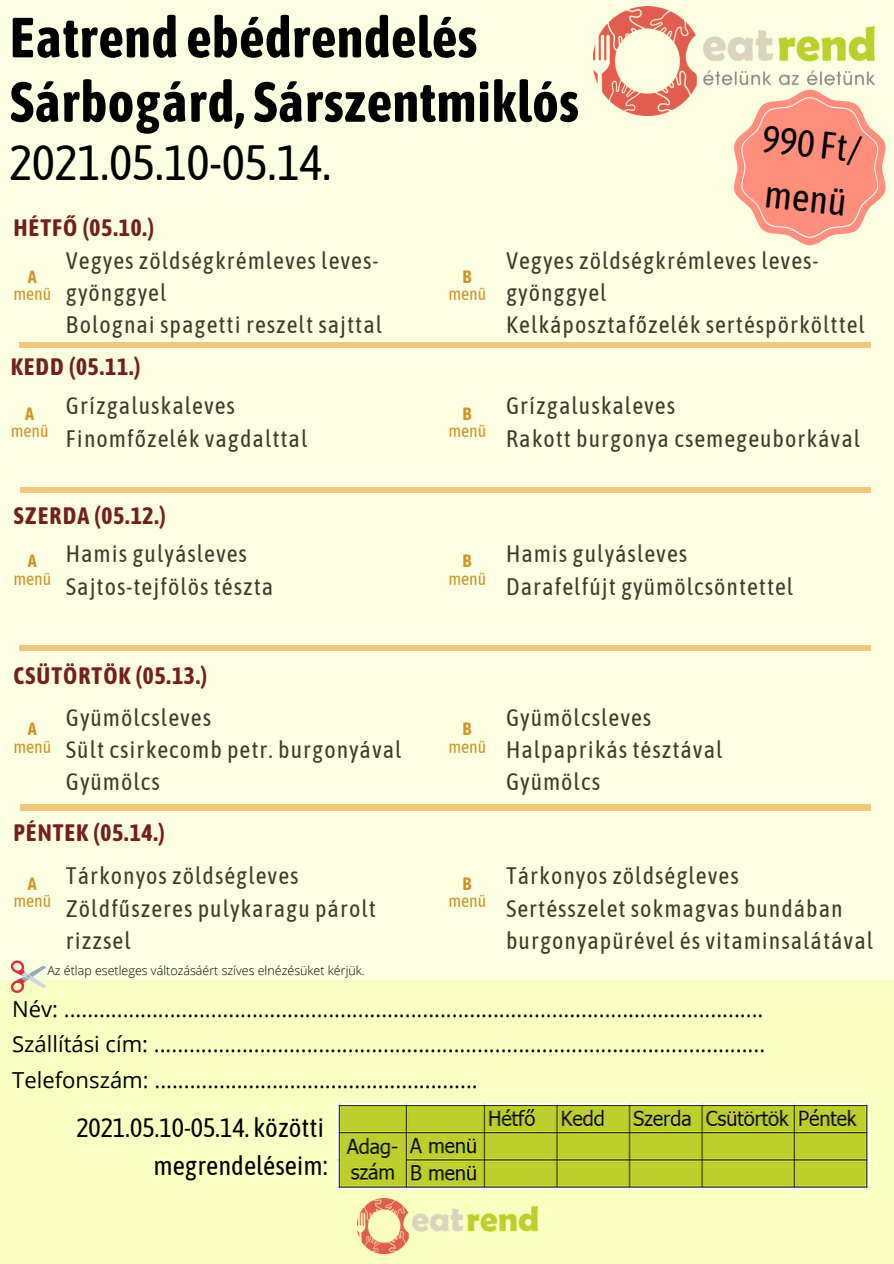
<style>
.page{position:relative;width:894px;height:1264px;background:#fff}
.page>*{position:absolute;margin:0;border:0;box-sizing:border-box;transform-origin:0 0}
.t1{font:700 56.4px "Asap Condensed";color:#000}
.t2{font:49.35px "Asap Condensed";color:#000}
.t3{font:38.55px "Asap Condensed";color:#000}
.t4{font:26.55px "Asap Condensed";color:#000}
.t5{font:23.7px/32.2px "Asap Condensed";letter-spacing:.04em;color:#403a2c}
.t6{font:700 23.7px "Asap Condensed";letter-spacing:.04em;color:#741f1c}
.t7{font:22.05px "Open Sans";color:#000}
.t8{font:17.7px "Asap Condensed";color:#cd9526}
.t9{font:700 17.7px "Asap Condensed";color:#cd9526}
.t10{font:300 12.45px "Open Sans";color:#000}
</style>
<div class="page">
<div style="left:0;top:0;width:893px;height:1263px;background:#fcffe2"></div>
<svg style="left:734px;top:116px;width:150px;height:129px"></svg>
<img style="left:593px;top:7px;width:281px;height:109px">
<div style="left:0;top:980px;width:893px;height:283px;background:#f8ffc1"></div>
<svg style="left:11px;top:960px;width:35px;height:33px"></svg>
<img style="left:337px;top:1103px;width:532px;height:86px">
<img style="left:357px;top:1198px;width:180px;height:55px">
<div style="left:20px;top:487px;width:850px;height:6px;background:#f0c879"></div>
<div style="left:19px;top:645px;width:851px;height:5px;background:#f0c879"></div>
<div style="left:20px;top:804px;width:850px;height:6px;background:#f0c879"></div>
<div style="left:19px;top:342px;width:851px;height:6px;background:#f0c879"></div>
<p class="t1" style="left:9px;top:5px;width:469px">Eatrend ebédrendelés</p>
<p class="t1" style="left:9px;top:69px;width:571px">Sárbogárd, Sárszentmiklós</p>
<p class="t2" style="left:9px;top:134px;width:323px">2021.05.10-05.14.</p>
<p class="t6" style="left:13px;top:214px;width:142px">HÉTFŐ (05.10.)</p>
<p class="t3" style="left:764px;top:116px;width:101px;rotate:6deg">990 Ft/</p>
<p class="t3" style="left:766px;top:171px;width:84px;rotate:6deg">menü</p>
<p class="t9" style="left:28px;top:266px;width:10px">A</p>
<p class="t8" style="left:13px;top:284px;width:39px">menü</p>
<p class="t5" style="left:66px;top:244px;width:314px">Vegyes zöldségkrémleves leves-</p>
<p class="t5" style="left:66px;top:276px;width:102px">gyönggyel</p>
<p class="t5" style="left:66px;top:308px;width:318px">Bolognai spagetti reszelt sajttal</p>
<p class="t6" style="left:11px;top:353px;width:131px">KEDD (05.11.)</p>
<p class="t9" style="left:25px;top:403px;width:10px">A</p>
<p class="t8" style="left:11px;top:420px;width:39px">menü</p>
<p class="t5" style="left:66px;top:390px;width:170px">Grízgaluskaleves</p>
<p class="t5" style="left:66px;top:422px;width:243px">Finomfőzelék vagdalttal</p>
<p class="t6" style="left:13px;top:501px;width:154px">SZERDA (05.12.)</p>
<p class="t9" style="left:28px;top:550px;width:10px">A</p>
<p class="t8" style="left:13px;top:568px;width:39px">menü</p>
<p class="t5" style="left:66px;top:537px;width:182px">Hamis gulyásleves</p>
<p class="t5" style="left:66px;top:570px;width:209px">Sajtos-tejfölös tészta</p>
<p class="t6" style="left:13px;top:661px;width:195px">CSÜTÖRTÖK (05.13.)</p>
<p class="t9" style="left:28px;top:718px;width:10px">A</p>
<p class="t8" style="left:13px;top:736px;width:39px">menü</p>
<p class="t5" style="left:66px;top:700px;width:147px">Gyümölcsleves</p>
<p class="t5" style="left:66px;top:733px;width:337px">Sült csirkecomb petr. burgonyával</p>
<p class="t5" style="left:66px;top:765px;width:95px">Gyümölcs</p>
<p class="t6" style="left:13px;top:819px;width:153px">PÉNTEK (05.14.)</p>
<p class="t9" style="left:28px;top:873px;width:10px">A</p>
<p class="t8" style="left:13px;top:890px;width:39px">menü</p>
<p class="t5" style="left:66px;top:859px;width:234px">Tárkonyos zöldségleves</p>
<p class="t5" style="left:66px;top:892px;width:311px">Zöldfűszeres pulykaragu párolt</p>
<p class="t5" style="left:66px;top:924px;width:66px">rizzsel</p>
<p class="t10" style="left:47px;top:961px;width:319px">Az étlap esetleges változásáért szíves elnézésüket kérjük.</p>
<p class="t9" style="left:462px;top:266px;width:11px">B</p>
<p class="t8" style="left:448px;top:284px;width:39px">menü</p>
<p class="t5" style="left:506px;top:244px;width:314px">Vegyes zöldségkrémleves leves-</p>
<p class="t5" style="left:506px;top:276px;width:102px">gyönggyel</p>
<p class="t5" style="left:506px;top:308px;width:360px">Kelkáposztafőzelék sertéspörkölttel</p>
<p class="t9" style="left:462px;top:403px;width:11px">B</p>
<p class="t8" style="left:448px;top:420px;width:39px">menü</p>
<p class="t5" style="left:506px;top:390px;width:170px">Grízgaluskaleves</p>
<p class="t5" style="left:506px;top:422px;width:355px">Rakott burgonya csemegeuborkával</p>
<p class="t9" style="left:462px;top:550px;width:11px">B</p>
<p class="t8" style="left:448px;top:568px;width:39px">menü</p>
<p class="t5" style="left:506px;top:537px;width:182px">Hamis gulyásleves</p>
<p class="t5" style="left:506px;top:570px;width:289px">Darafelfújt gyümölcsöntettel</p>
<p class="t9" style="left:462px;top:718px;width:11px">B</p>
<p class="t8" style="left:448px;top:736px;width:39px">menü</p>
<p class="t5" style="left:506px;top:700px;width:147px">Gyümölcsleves</p>
<p class="t5" style="left:506px;top:733px;width:218px">Halpaprikás tésztával</p>
<p class="t5" style="left:506px;top:765px;width:95px">Gyümölcs</p>
<p class="t9" style="left:462px;top:873px;width:11px">B</p>
<p class="t8" style="left:448px;top:890px;width:39px">menü</p>
<p class="t5" style="left:506px;top:859px;width:234px">Tárkonyos zöldségleves</p>
<p class="t5" style="left:506px;top:892px;width:368px">Sertésszelet sokmagvas bundában burgonyapürével és vitaminsalátával</p>
<p class="t7" style="left:12px;top:992px;width:752px">Név: .......................................................................................................................</p>
<p class="t7" style="left:12px;top:1028px;width:754px">Szállítási cím: ........................................................................................................</p>
<p class="t7" style="left:12px;top:1064px;width:467px">Telefonszám: .......................................................</p>
<p class="t4" style="left:76px;top:1112px;width:249px">2021.05.10-05.14. közötti</p>
<p class="t4" style="left:153px;top:1149px;width:176px">megrendeléseim:</p>
</div>
